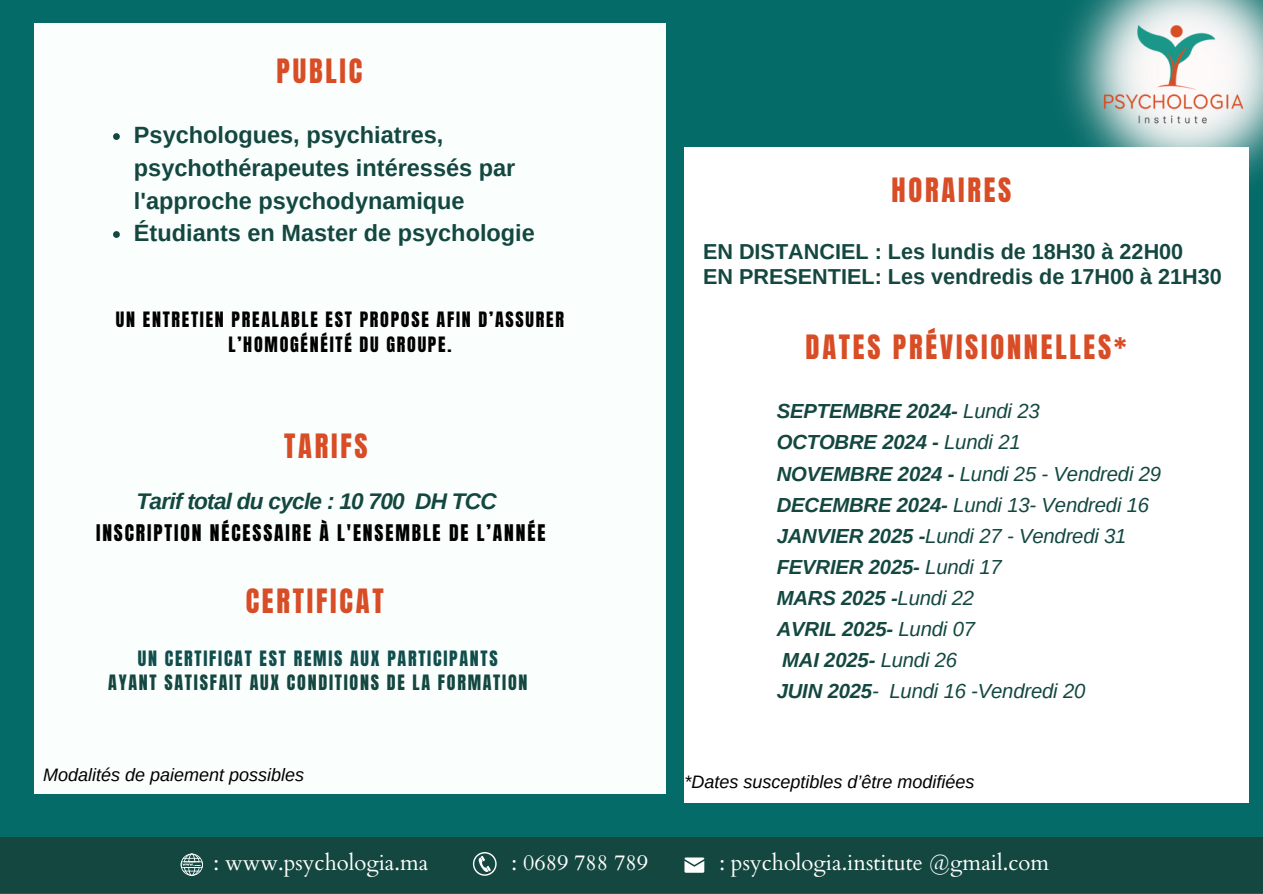
<style>
.page{position:relative;width:1263px;height:894px;background:#fff}
.page>*{position:absolute;margin:0;border:0;box-sizing:border-box;transform-origin:0 0}
.t1{font:28.5px "Anton";letter-spacing:.095em;color:#d84d26}
.t2{font:700 23.55px/32.7px "Arimo";color:#134740}
.t3{font:italic 700 22.65px "Arimo";letter-spacing:-.035em;color:#134740}
.t4{font:22.05px "Cardo";color:#fff}
.t5{font:700 21.6px/24.8px "Arimo";color:#134740}
.t6{font:italic 20.25px/31px "Arimo";letter-spacing:-.01em;color:#134740}
.t7{font:19.5px "Anton";letter-spacing:.095em;color:#000}
.t8{font:18px/24.8px "Anton";letter-spacing:.095em;color:#134740;text-align:center}
.t9{font:18px/24.8px "Anton";letter-spacing:.095em;color:#000;text-align:center}
.t10{font:italic 18px "Arimo";color:#000}
.s1{color:#104e4d}
.s2{font-weight:700}
</style>
<div class="page">
<div style="left:0;top:0;width:1263px;height:893px;background:#046b68"></div>
<img style="left:1062px;top:0;width:201px;height:180px">
<img style="left:1098px;top:17px;width:151px;height:111px">
<div style="left:35px;top:24px;width:631px;height:769px;background:#fafffe"></div>
<div style="left:684px;top:147px;width:565px;height:656px;background:#fff"></div>
<svg style="left:113px;top:133px;width:7px;height:7px"></svg>
<svg style="left:113px;top:231px;width:7px;height:7px"></svg>
<div style="left:0;top:837px;width:1263px;height:55px;background:#134740"></div>
<svg style="left:473px;top:852px;width:23px;height:23px"></svg>
<svg style="left:181px;top:853px;width:22px;height:22px"></svg>
<svg style="left:684px;top:857px;width:20px;height:15px"></svg>
<p class="t1" style="left:277px;top:51px;width:87px">PUBLIC</p>
<p class="t2" style="left:134px;top:119px;width:383px">Psychologues, psychiatres, psychothérapeutes intéressés par l'approche psychodynamique</p>
<h6 class="t2" style="left:134px;top:217px;width:402px">Étudiants en Master de psychologie</h6>
<h1 class="t9" style="left:116px;top:307px;width:450px">UN ENTRETIEN PREALABLE EST PROPOSE AFIN D’ASSURER<br>L’HOMOGÉNÉITÉ DU GROUPE.</h1>
<h1 class="t1" style="left:284px;top:425px;width:85px">TARIFS</h1>
<p class="t3" style="left:137px;top:488px;width:362px">Tarif total du cycle : 10 700 DH TCC</p>
<h1 class="t7" style="left:96px;top:518px;width:451px">INSCRIPTION NÉCESSAIRE À L'ENSEMBLE DE L’ANNÉE</h1>
<h6 class="t1" style="left:246px;top:580px;width:139px">CERTIFICAT</h6>
<p class="t8" style="left:108px;top:645px;width:421px"><span class="s1">UN CERTIFICAT EST REMIS AUX PARTICIPANTS<br></span>AYANT SATISFAIT AUX CONDITIONS DE LA FORMATION</p>
<p class="t10" style="left:43px;top:764px;width:263px">Modalités de paiement possibles</p>
<h4 class="t1" style="left:892px;top:170px;width:121px">HORAIRES</h4>
<h1 class="t5" style="left:703px;top:239px;width:520px">EN DISTANCIEL : Les lundis de 18H30 à 22H00<br>EN PRESENTIEL: Les vendredis de 17H00 à 21H30</h1>
<h5 class="t1" style="left:805px;top:326px;width:323px">DATES PRÉVISIONNELLES*</h5>
<h2 class="t6" style="left:777px;top:395px;width:386px"><span class="s2">SEPTEMBRE 2024-</span> Lundi 23<br><span class="s2">OCTOBRE 2024 -</span> Lundi 21<br><span class="s2">NOVEMBRE 2024 -</span> Lundi 25 - Vendredi 29<br><span class="s2">DECEMBRE 2024-</span> Lundi 13- Vendredi 16<br><span class="s2">JANVIER 2025 -</span>Lundi 27 - Vendredi 31<br><span class="s2">FEVRIER 2025-</span> Lundi 17<br><span class="s2">MARS 2025 -</span>Lundi 22<br><span class="s2">AVRIL 2025-</span> Lundi 07<br><span class="s2">MAI 2025-</span> Lundi 26<br><span class="s2">JUIN 2025</span>- Lundi 16 -Vendredi 20</h2>
<h3 class="t10" style="left:684px;top:771px;width:291px">*Dates susceptibles d’être modifiées</h3>
<p class="t4" style="left:213px;top:848px;width:216px">: www.psychologia.ma</p>
<p class="t4" style="left:511px;top:848px;width:138px">: 0689 788 789</p>
<p class="t4" style="left:719px;top:848px;width:331px">: psychologia.institute @gmail.com</p>
</div>
